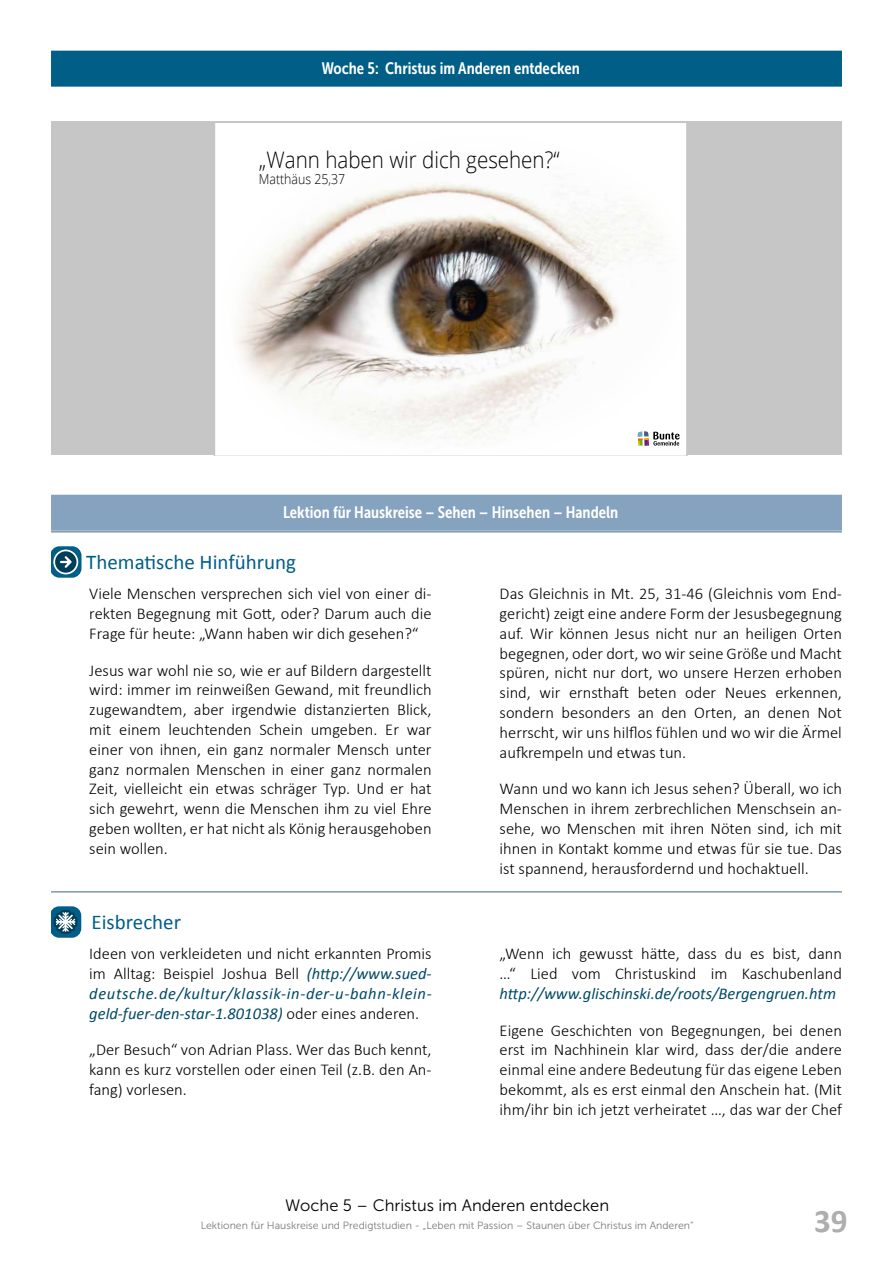
<style>
.page{position:relative;width:893px;height:1263px;background:#fff}
.page>*{position:absolute;margin:0;border:0;box-sizing:border-box;transform-origin:0 0}
.t1{font:700 33px "Calibri";color:#aeaeae}
.t2{font:300 22.8px "Open Sans";color:#000;scale:.9 1}
.t3{font:21px "Calibri";color:#005e87}
.t4{font:300 16.5px/19.8px "Calibri";color:#000;text-align:justify}
.t5{font:italic 16.5px/19.8px "Calibri";color:#004965;text-align:justify}
.t6{font:16.5px "Museo Sans Cond 700";color:#fff}
.t7{font:16.5px "Museo Sans 300";color:#000}
.t8{font:300 13.65px "Open Sans";color:#000;scale:.9 1}
.t9{font:10.5px "Museo Sans 300";color:#7c7b7b}
.s1{font-weight:300;font-style:normal;color:#000}
</style>
<div class="page">
<div style="left:51px;top:51px;width:791px;height:36px;background:#005e87"></div>
<div style="left:51px;top:495px;width:791px;height:36px;background:#85a3be"></div>
<hr style="left:51px;top:531px;width:791px;height:1px;background:#8198ad">
<svg style="left:51px;top:546px;width:31px;height:31px"></svg>
<hr style="left:51px;top:891px;width:791px;height:1px;background:#8198ad">
<svg style="left:51px;top:906px;width:30px;height:31px"></svg>
<div style="left:51px;top:122px;width:791px;height:333px;background:#c6c6c6"></div>
<svg style="left:215px;top:123px;width:471px;height:332px;background:#e1deda"></svg>
<p class="t6" style="left:322px;top:59px;width:260px">Woche 5: Christus im Anderen entdecken</p>
<h2 class="t2" style="left:259px;top:144px;width:336px">„Wann haben wir dich gesehen?“</h2>
<p class="t8" style="left:259px;top:170px;width:97px">Matthäus 25,37</p>
<p class="t6" style="left:283px;top:503px;width:337px">Lektion für Hauskreise – Sehen – Hinsehen – Handeln</p>
<p class="t3" style="left:86px;top:548px;width:211px">Thematische Hinführung</p>
<p class="t4" style="left:89px;top:584px;width:344px">Viele Menschen versprechen sich viel von einer di&shy;rekten Begegnung mit Gott, oder? Darum auch die Frage für heute: „Wann haben wir dich gesehen?“</p>
<p class="t4" style="left:89px;top:660px;width:344px">Jesus war wohl nie so, wie er auf Bildern dargestellt wird: immer im reinweißen Gewand, mit freundlich zugewandtem, aber irgendwie distanzierten Blick, mit einem leuchtenden Schein umgeben. Er war einer von ihnen, ein ganz normaler Mensch unter ganz normalen Menschen in einer ganz normalen Zeit, vielleicht ein etwas schräger Typ. Und er hat sich gewehrt, wenn die Menschen ihm zu viel Ehre geben wollten, er hat nicht als König herausgehoben sein wollen.</p>
<p class="t4" style="left:500px;top:584px;width:344px">Das Gleichnis in Mt. 25, 31-46 (Gleichnis vom End&shy;gericht) zeigt eine andere Form der Jesusbegegnung auf. Wir können Jesus nicht nur an heiligen Orten begegnen, oder dort, wo wir seine Größe und Macht spüren, nicht nur dort, wo unsere Herzen erhoben sind, wir ernsthaft beten oder Neues erkennen, sondern besonders an den Orten, an denen Not herrscht, wir uns hilflos fühlen und wo wir die Ärmel aufkrempeln und etwas tun.</p>
<p class="t4" style="left:500px;top:779px;width:344px">Wann und wo kann ich Jesus sehen? Überall, wo ich Menschen in ihrem zerbrechlichen Menschsein an&shy;sehe, wo Menschen mit ihren Nöten sind, ich mit ihnen in Kontakt komme und etwas für sie tue. Das ist spannend, herausfordernd und hochaktuell.</p>
<p class="t3" style="left:92px;top:908px;width:91px">Eisbrecher</p>
<p class="t5" style="left:89px;top:943px;width:344px"><span class="s1">Ideen von verkleideten und nicht erkannten Promis im Alltag: Beispiel Joshua Bell</span> (http://www.sued&shy;deutsche.de/kultur/klassik-in-der-u-bahn-klein&shy;geld-fuer-den-star-1.801038) <span class="s1">oder eines anderen.</span></p>
<p class="t4" style="left:89px;top:1040px;width:344px">„Der Besuch“ von Adrian Plass. Wer das Buch kennt, kann es kurz vorstellen oder einen Teil (z.B. den An&shy;fang) vorlesen.</p>
<p class="t4" style="left:500px;top:944px;width:344px">„Wenn ich gewusst hätte, dass du es bist, dann …“ Lied vom Christuskind im Kaschubenland</p>
<p class="t5" style="left:500px;top:983px;width:338px">http://www.glischinski.de/roots/Bergengruen.htm</p>
<p class="t4" style="left:500px;top:1020px;width:344px">Eigene Geschichten von Begegnungen, bei denen erst im Nachhinein klar wird, dass der/die andere einmal eine andere Bedeutung für das eigene Leben bekommt, als es erst einmal den Anschein hat. (Mit ihm/ihr bin ich jetzt verheiratet …, das war der Chef</p>
<p class="t7" style="left:285px;top:1196px;width:325px">Woche 5 – Christus im Anderen entdecken</p>
<p class="t9" style="left:201px;top:1219px;width:494px">Lektionen für Hauskreise und Predigtstudien - „Leben mit Passion – Staunen über Christus im Anderen“</p>
<h1 class="t1" style="left:814px;top:1200px;width:35px">39</h1>
</div>
